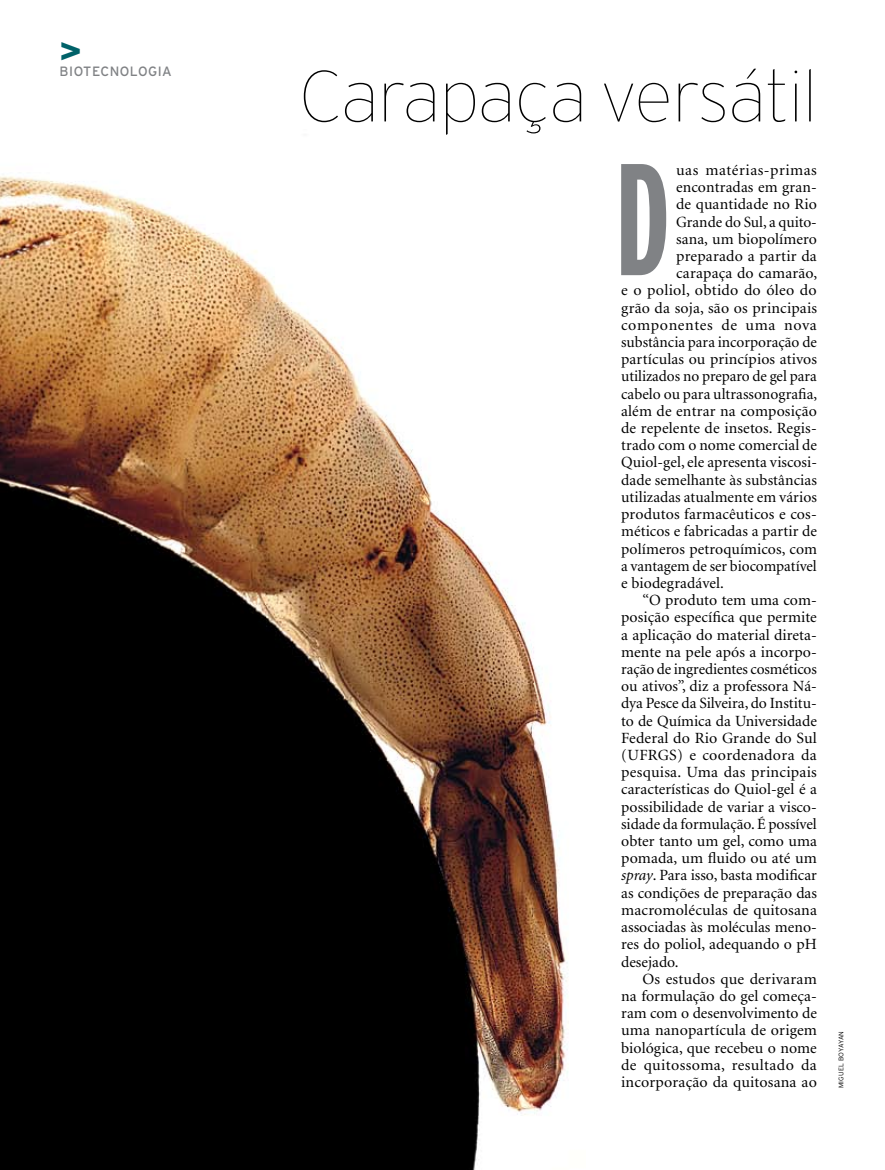
<style>
.page{position:relative;width:885px;height:1170px;background:#fff}
.page>*{position:absolute;margin:0;border:0;box-sizing:border-box;transform-origin:0 0}
.t1{font:700 extra-condensed 158.7px "Interstate";color:#808285;scale:.91 1}
.t2{font:100 72px "Interstate";letter-spacing:-.01em;color:#000}
.t3{font:600 37.5px "Franklin Gothic";color:#006269}
.t4{font:15.6px "Minion";letter-spacing:.005em;color:#000}
.t5{font:15.6px "Minion";letter-spacing:.025em;color:#000}
.t6{font:15.6px "Minion";letter-spacing:.04em;color:#000}
.t7{font:15.6px "Minion";letter-spacing:.03em;color:#000}
.t8{font:13.5px "Interstate";letter-spacing:.035em;color:#808285}
.t9{font:300 6.75px "Interstate";letter-spacing:.02em;color:#000}
.s1{font-style:italic}
</style>
<div class="page">
<img style="left:0;top:176px;width:568px;height:993px">
<h3 class="t3" style="left:60px;top:27px;width:24px">&gt;</h3>
<p class="t8" style="left:60px;top:64px;width:114px">BIOTECNOLOGIA</p>
<h2 class="t2" style="left:298px;top:58px;width:520px">Carapaça versátil</h2>
<h1 class="t1" style="left:614px;top:132px;width:63px">D</h1>
<p class="t7" style="left:676px;top:162px;width:142px">uas matérias-primas</p>
<p class="t4" style="left:676px;top:179px;width:142px">encontradas em gran-</p>
<p class="t4" style="left:676px;top:197px;width:142px">de quantidade no Rio</p>
<p class="t4" style="left:676px;top:214px;width:142px">Grande do Sul, a quito-</p>
<p class="t4" style="left:676px;top:231px;width:142px">sana, um biopolímero</p>
<p class="t4" style="left:676px;top:248px;width:142px">preparado a partir da</p>
<p class="t4" style="left:676px;top:265px;width:143px">carapaça do camarão,</p>
<p class="t4" style="left:621px;top:283px;width:197px">e o poliol, obtido do óleo do</p>
<p class="t4" style="left:621px;top:300px;width:197px">grão da soja, são os principais</p>
<p class="t6" style="left:621px;top:317px;width:197px">componentes de uma nova</p>
<p class="t4" style="left:621px;top:334px;width:197px">substância para incorporação de</p>
<p class="t4" style="left:621px;top:351px;width:197px">partículas ou princípios ativos</p>
<p class="t4" style="left:621px;top:369px;width:197px">utilizados no preparo de gel para</p>
<p class="t4" style="left:621px;top:386px;width:197px">cabelo ou para ultrassonografia,</p>
<p class="t4" style="left:621px;top:403px;width:197px">além de entrar na composição</p>
<p class="t4" style="left:621px;top:420px;width:197px">de repelente de insetos. Regis-</p>
<p class="t4" style="left:621px;top:437px;width:197px">trado com o nome comercial de</p>
<p class="t4" style="left:621px;top:455px;width:197px">Quiol-gel, ele apresenta viscosi-</p>
<p class="t4" style="left:621px;top:472px;width:197px">dade semelhante às substâncias</p>
<p class="t4" style="left:621px;top:489px;width:197px">utilizadas atualmente em vários</p>
<p class="t4" style="left:621px;top:506px;width:197px">produtos farmacêuticos e cos-</p>
<p class="t4" style="left:621px;top:523px;width:197px">méticos e fabricadas a partir de</p>
<p class="t4" style="left:621px;top:541px;width:197px">polímeros petroquímicos, com</p>
<p class="t4" style="left:621px;top:558px;width:197px">a vantagem de ser biocompatível</p>
<p class="t4" style="left:621px;top:575px;width:104px">e biodegradável.</p>
<p class="t4" style="left:642px;top:592px;width:176px">“O produto tem uma com-</p>
<p class="t4" style="left:621px;top:609px;width:197px">posição específica que permite</p>
<p class="t4" style="left:621px;top:627px;width:197px">a aplicação do material direta-</p>
<p class="t4" style="left:621px;top:644px;width:197px">mente na pele após a incorpo-</p>
<p class="t4" style="left:621px;top:661px;width:197px">ração de ingredientes cosméticos</p>
<p class="t4" style="left:621px;top:678px;width:197px">ou ativos”, diz a professora Ná-</p>
<p class="t4" style="left:621px;top:695px;width:197px">dya Pesce da Silveira, do Institu-</p>
<p class="t4" style="left:621px;top:713px;width:197px">to de Química da Universidade</p>
<p class="t4" style="left:621px;top:730px;width:197px">Federal do Rio Grande do Sul</p>
<p class="t4" style="left:621px;top:747px;width:197px">(UFRGS) e coordenadora da</p>
<p class="t4" style="left:621px;top:764px;width:197px">pesquisa. Uma das principais</p>
<p class="t4" style="left:621px;top:781px;width:197px">características do Quiol-gel é a</p>
<p class="t4" style="left:621px;top:799px;width:197px">possibilidade de variar a visco-</p>
<p class="t4" style="left:621px;top:816px;width:197px">sidade da formulação. É possível</p>
<p class="t4" style="left:621px;top:833px;width:197px">obter tanto um gel, como uma</p>
<p class="t4" style="left:621px;top:850px;width:197px">pomada, um fluido ou até um</p>
<p class="t4" style="left:621px;top:867px;width:197px"><span class="s1">spray</span>. Para isso, basta modificar</p>
<p class="t4" style="left:621px;top:885px;width:197px">as condições de preparação das</p>
<p class="t4" style="left:621px;top:902px;width:197px">macromoléculas de quitosana</p>
<p class="t4" style="left:621px;top:919px;width:197px">associadas às moléculas meno-</p>
<p class="t4" style="left:621px;top:936px;width:197px">res do poliol, adequando o pH</p>
<p class="t4" style="left:621px;top:953px;width:59px">desejado.</p>
<p class="t4" style="left:642px;top:970px;width:176px">Os estudos que derivaram</p>
<p class="t4" style="left:621px;top:988px;width:197px">na formulação do gel começa-</p>
<p class="t4" style="left:621px;top:1005px;width:197px">ram com o desenvolvimento de</p>
<p class="t4" style="left:621px;top:1022px;width:197px">uma nanopartícula de origem</p>
<p class="t4" style="left:621px;top:1039px;width:197px">biológica, que recebeu o nome</p>
<p class="t5" style="left:621px;top:1056px;width:197px">de quitossoma, resultado da</p>
<p class="t4" style="left:621px;top:1074px;width:197px">incorporação da quitosana ao</p>
<p class="t9" style="left:837px;top:1087px;width:58px;rotate:-90deg">MIGUEL BOYAYAN</p>
</div>
